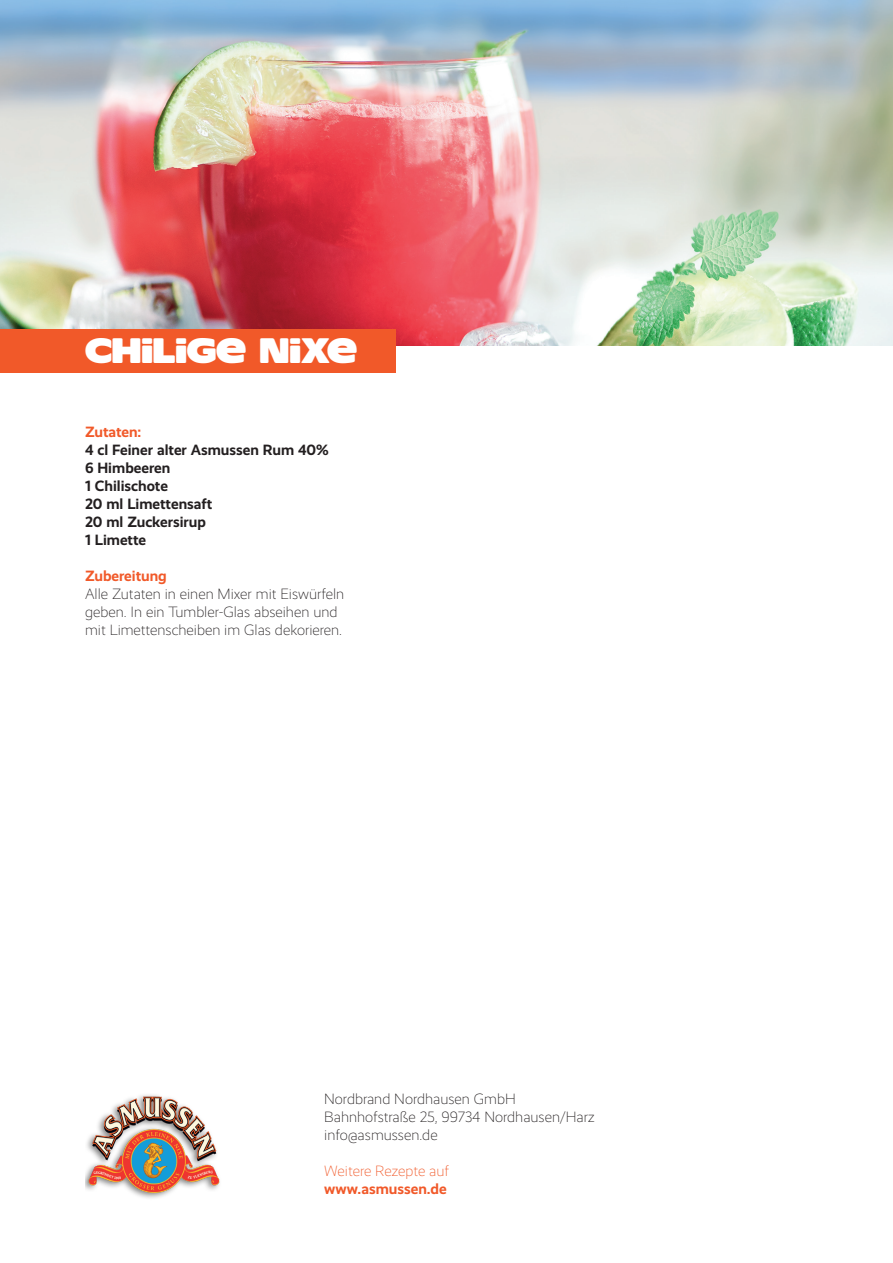
<style>
.page{position:relative;width:893px;height:1263px;background:#fff}
.page>*{position:absolute;margin:0;border:0;box-sizing:border-box;transform-origin:0 0}
.t1{font:36px "Resot Yg PERSONALUSE";color:#fff}
.t2{font:300 15px/18px "Realist";color:#231f20}
.t3{font:700 15px/18px "Realist";color:#231f20}
.t4{font:700 15px "Realist";color:#f15929}
.t5{font:300 15px "Realist";letter-spacing:-.005em;color:#f15929}
</style>
<div class="page">
<img style="left:0;top:0;width:893px;height:346px">
<div style="left:0;top:330px;width:395px;height:43px;background:#f15929"></div>
<img style="left:85px;top:1095px;width:135px;height:103px">
<h1 class="t1" style="left:85px;top:332px;width:273px">CHILIGE NIXE</h1>
<p class="t4" style="left:85px;top:423px;width:58px">Zutaten:</p>
<p class="t3" style="left:85px;top:441px;width:245px">4 cl Feiner alter Asmussen Rum 40%<br>6 Himbeeren<br>1 Chilischote<br>20 ml Limettensaft<br>20 ml Zuckersirup<br>1 Limette</p>
<p class="t4" style="left:85px;top:567px;width:83px">Zubereitung</p>
<p class="t2" style="left:85px;top:585px;width:261px">Alle Zutaten in einen Mixer mit Eiswürfeln geben. In ein Tumbler-Glas abseihen und mit Limettenscheiben im Glas dekorieren.</p>
<p class="t2" style="left:324px;top:1090px;width:272px">Nordbrand Nordhausen GmbH<br>Bahnhofstraße 25, 99734 Nordhausen/Harz info@asmussen.de</p>
<p class="t5" style="left:324px;top:1163px;width:126px">Weitere Rezepte auf</p>
<p class="t4" style="left:324px;top:1180px;width:124px">www.asmussen.de</p>
</div>
